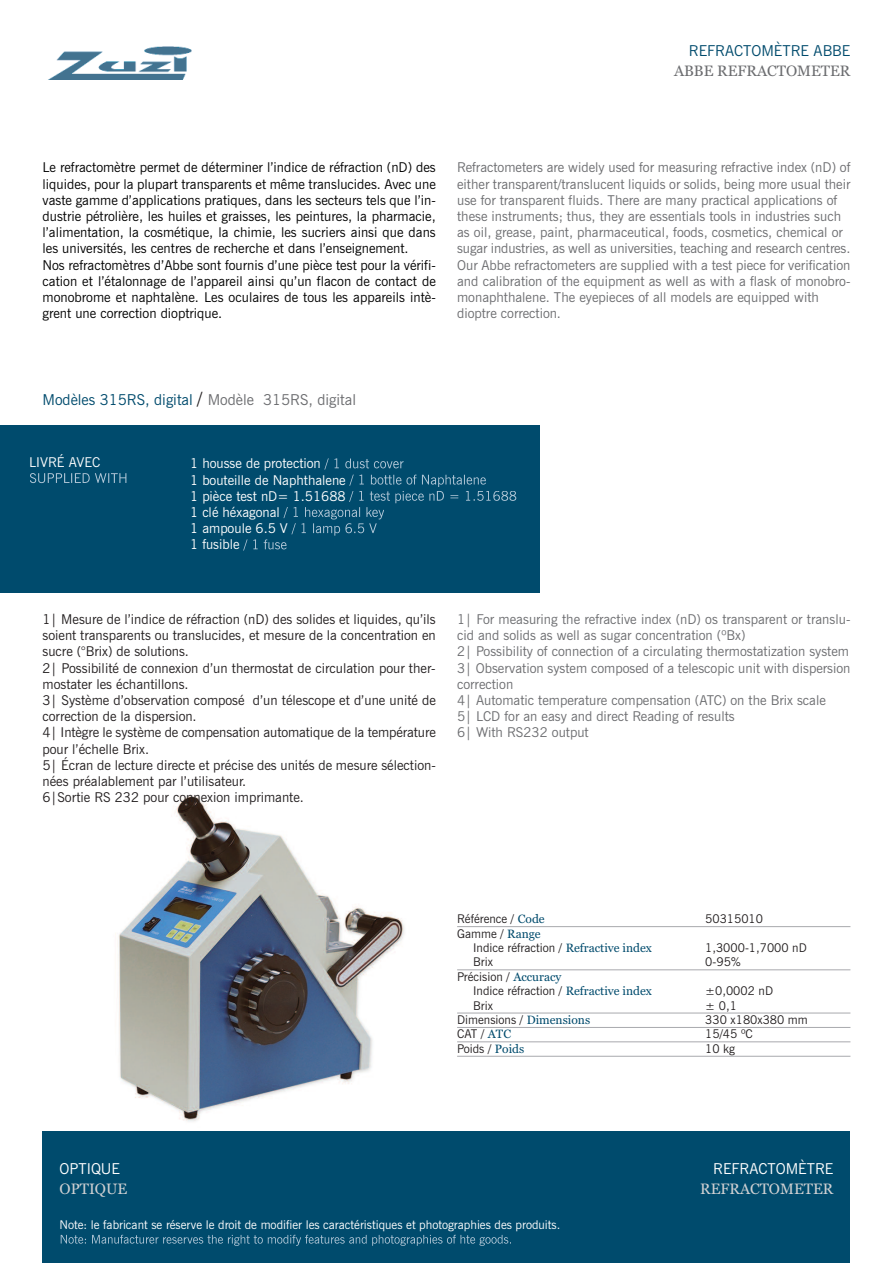
<style>
.page{position:relative;width:893px;height:1263px;background:#fff}
.page>*{position:absolute;margin:0;border:0;box-sizing:border-box;transform-origin:0 0}
.t1{font:15px "News Gothic";color:#004b6d}
.t2{font:15px "News Gothic";color:#fff}
.t3{font:15px "Georgia";color:#cfd0d2}
.t4{font:15px "Georgia";color:#6c6d70}
.t5{font:13.5px/16.2px "News Gothic";color:#6c6d70}
.t6{font:13.5px/16.2px "News Gothic";color:#000}
.t7{font:13.5px/16.2px "News Gothic";color:#231f20}
.t8{font:13.5px/16.2px "News Gothic";color:#fff}
.t9{font:12px/14.4px "News Gothic";color:#231f20}
.t10{font:12px "News Gothic";color:#fff}
.s1{font-size:18px;color:#231f20}
.s2{color:#6c6d70}
.s3{font-family:"Georgia";color:#004b6d}
</style>
<div class="page">
<div style="left:0;top:425px;width:540px;height:167px;background:#004b6d"></div>
<div style="left:43px;top:1131px;width:807px;height:132px;background:#004b6d"></div>
<img style="left:115px;top:795px;width:289px;height:327px">
<img style="left:49px;top:46px;width:143px;height:33px">
<svg style="left:61px;top:1235px;width:98px;height:9px"></svg>
<svg style="left:324px;top:458px;width:80px;height:11px"></svg>
<svg style="left:243px;top:475px;width:246px;height:75px"></svg>
<hr style="left:457px;top:926px;width:393px;height:1px;background:#a8a9ad">
<hr style="left:457px;top:969px;width:393px;height:1px;background:#a8a9ad">
<hr style="left:457px;top:1013px;width:393px;height:1px;background:#a8a9ad">
<hr style="left:457px;top:1027px;width:393px;height:1px;background:#a8a9ad">
<hr style="left:457px;top:1041px;width:393px;height:1px;background:#a8a9ad">
<hr style="left:457px;top:1056px;width:393px;height:1px;background:#a8a9ad">
<svg style="left:30px;top:473px;width:96px;height:10px"></svg>
<p class="t1" style="left:689px;top:42px;width:163px">REFRACTOMÈTRE ABBE</p>
<p class="t4" style="left:674px;top:62px;width:178px">ABBE REFRACTOMETER</p>
<p class="t6" style="left:43px;top:160px;width:395px">Le refractomètre permet de déterminer l’indice de réfraction (nD) des liquides, pour la plupart transparents et même translucides. Avec une vaste gamme d’applications pratiques, dans les secteurs tels que l’in&shy;dustrie pétrolière, les huiles et graisses, les peintures, la pharmacie, l’alimentation, la cosmétique, la chimie, les sucriers ainsi que dans les universités, les centres de recherche et dans l’enseignement.<br>Nos refractomètres d’Abbe sont fournis d’une pièce test pour la vérifi&shy;cation et l’étalonnage de l’appareil ainsi qu’un flacon de contact de monobrome et naphtalène. Les oculaires de tous les appareils intè&shy;grent une correction dioptrique.</p>
<p class="t5" style="left:457px;top:160px;width:395px">Refractometers are widely used for measuring refractive index (nD) of either transparent/translucent liquids or solids, being more usual their use for transparent fluids. There are many practical applications of these instruments; thus, they are essentials tools in industries such as oil, grease, paint, pharmaceutical, foods, cosmetics, chemical or sugar industries, as well as universities, teaching and research centres.<br>Our Abbe refractometers are supplied with a test piece for verification and calibration of the equipment as well as with a flask of monobro&shy;monaphthalene. The eyepieces of all models are equipped with dioptre correction.</p>
<p class="t1" style="left:43px;top:391px;width:315px">Modèles 315RS, digital <span class="s1">/</span> <span class="s2">Modèle 315RS, digital</span></p>
<p class="t8" style="left:29px;top:454px;width:72px">LIVRÉ AVEC</p>
<p class="t8" style="left:190px;top:455px;width:157px">1 housse de protection<br>1 bouteille de Naphthalene<br>1 pièce test nD= 1.51688<br>1 clé héxagonal<br>1 ampoule 6.5 V<br>1 fusible</p>
<p class="t7" style="left:43px;top:611px;width:395px">1| Mesure de l’indice de réfraction (nD) des solides et liquides, qu’ils soient transparents ou translucides, et mesure de la concentration en sucre (°Brix) de solutions.<br>2| Possibilité de connexion d’un thermostat de circulation pour ther&shy;mostater les échantillons.<br>3| Système d’observation composé d’un télescope et d’une unité de correction de la dispersion.<br>4| Intègre le système de compensation automatique de la température pour l’échelle Brix.<br>5| Écran de lecture directe et précise des unités de mesure sélection&shy;nées préalablement par l’utilisateur.<br>6|Sortie RS 232 pour connexion imprimante.</p>
<p class="t5" style="left:457px;top:611px;width:395px">1| For measuring the refractive index (nD) os transparent or translu&shy;cid and solids as well as sugar concentration (ºBx)<br>2| Possibility of connection of a circulating thermostatization system 3| Observation system composed of a telescopic unit with dispersion correction<br>4| Automatic temperature compensation (ATC) on the Brix scale<br>5| LCD for an easy and direct Reading of results<br>6| With RS232 output</p>
<p class="t2" style="left:60px;top:1160px;width:62px">OPTIQUE</p>
<p class="t3" style="left:60px;top:1180px;width:69px">OPTIQUE</p>
<p class="t9" style="left:457px;top:912px;width:89px">Référence / <span class="s3">Code</span></p>
<p class="t9" style="left:705px;top:912px;width:59px">50315010</p>
<p class="t9" style="left:473px;top:926px;width:180px;text-indent:-16px">Gamme / <span class="s3">Range<br></span>Indice réfraction / <span class="s3">Refractive index</span></p>
<p class="t9" style="left:705px;top:941px;width:103px">1,3000-1,7000 nD</p>
<p class="t9" style="left:473px;top:955px;width:21px">Brix</p>
<p class="t9" style="left:705px;top:955px;width:37px">0-95%</p>
<p class="t9" style="left:473px;top:969px;width:180px;text-indent:-16px">Précision / <span class="s3">Accuracy<br></span>Indice réfraction / <span class="s3">Refractive index</span></p>
<p class="t9" style="left:705px;top:984px;width:69px">±0,0002 nD</p>
<p class="t9" style="left:473px;top:998px;width:21px">Brix</p>
<p class="t9" style="left:705px;top:998px;width:33px">± 0,1</p>
<p class="t9" style="left:457px;top:1013px;width:135px">Dimensions / <span class="s3">Dimensions</span></p>
<p class="t9" style="left:705px;top:1013px;width:104px">330 x180x380 mm</p>
<p class="t9" style="left:457px;top:1027px;width:55px">CAT / <span class="s3">ATC</span></p>
<p class="t9" style="left:705px;top:1027px;width:49px">15/45 ºC</p>
<p class="t9" style="left:457px;top:1041px;width:69px">Poids / <span class="s3">Poids</span></p>
<p class="t9" style="left:705px;top:1041px;width:31px">10 kg</p>
<p class="t2" style="left:713px;top:1160px;width:122px">REFRACTOMÈTRE</p>
<p class="t3" style="left:700px;top:1180px;width:135px">REFRACTOMETER</p>
<p class="t10" style="left:60px;top:1218px;width:502px">Note: le fabricant se réserve le droit de modifier les caractéristiques et photographies des produits.</p>
</div>
